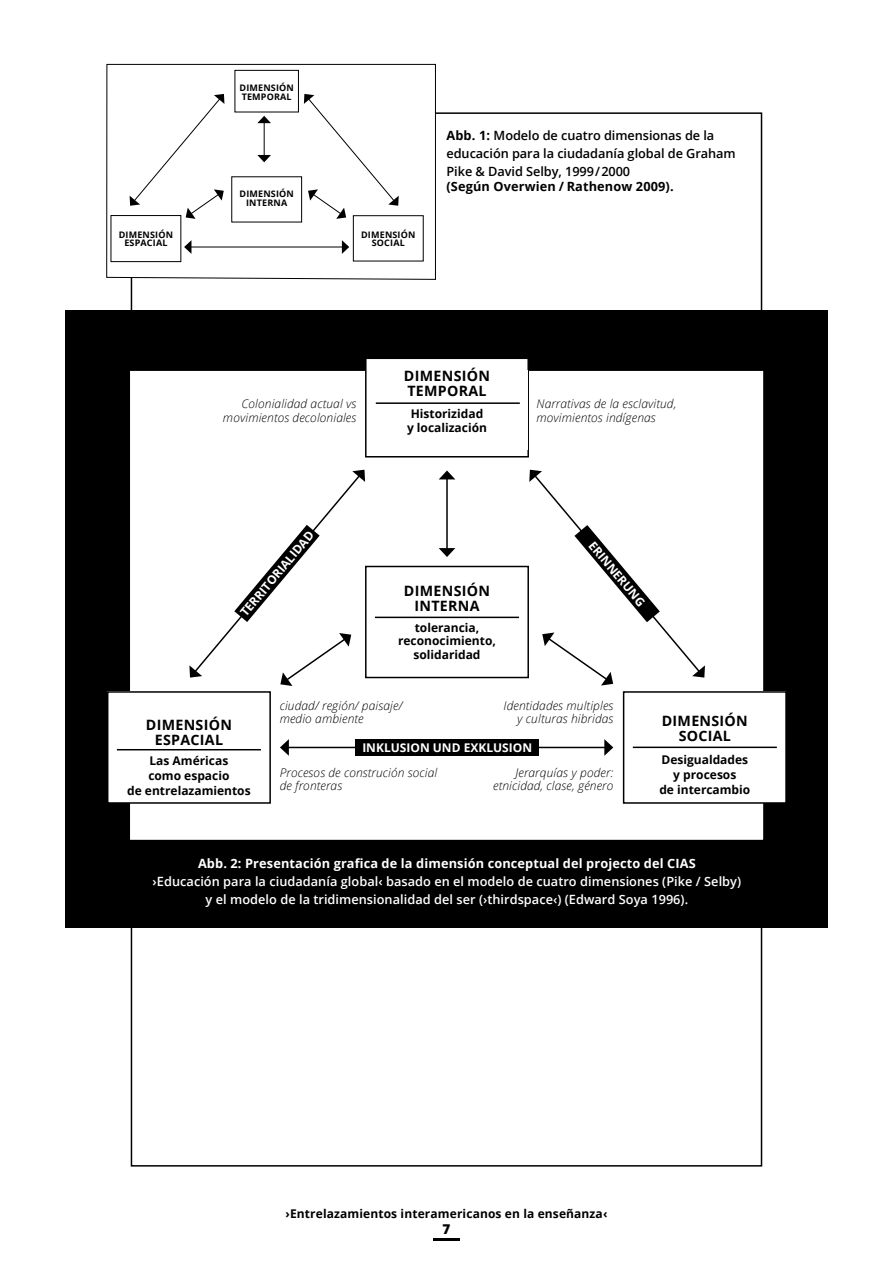
<style>
.page{position:relative;width:893px;height:1263px;background:#fff}
.page>*{position:absolute;margin:0;border:0;box-sizing:border-box;transform-origin:0 0}
.t1{font:700 14.25px/15px "Open Sans";letter-spacing:.02em;color:#000;text-align:center}
.t2{font:800 13.5px "Open Sans";color:#000}
.t3{font:600 12.75px/18px "Open Sans";letter-spacing:.005em;color:#fff;text-align:center}
.t4{font:600 12.75px/18px "Open Sans";letter-spacing:-.005em;color:#000}
.t5{font:700 12.75px "Open Sans";letter-spacing:.01em;color:#fff}
.t6{font:700 12.75px "Open Sans";letter-spacing:.01em;color:#000}
.t7{font:italic 300 12px/13.5px "Open Sans";letter-spacing:.01em;color:#000;text-align:right}
.t8{font:700 12px/15px "Open Sans";color:#000;text-align:center}
.t9{font:700 12px "Open Sans";color:#fff}
.t10{font:700 9px/8.1px "Open Sans";letter-spacing:.02em;color:#000;text-align:center}
.s1{font-weight:700}
</style>
<div class="page">
<hr style="left:433px;top:1238px;width:27px;height:3px;background:#000">
<svg style="left:106px;top:64px;width:330px;height:216px"></svg>
<hr style="left:191px;top:247px;width:151px;height:1px;background:#000">
<svg style="left:184px;top:240px;width:7px;height:14px"></svg>
<svg style="left:342px;top:240px;width:7px;height:14px"></svg>
<div style="left:111px;top:216px;width:70px;height:46px;background:#fff"></div>
<div style="left:111px;top:215px;width:70px;height:47px;border:1px solid #000"></div>
<div style="left:353px;top:216px;width:70px;height:45px;background:#fff"></div>
<div style="left:353px;top:215px;width:71px;height:46px;border:1px solid #000"></div>
<div style="left:235px;top:70px;width:63px;height:42px;background:#fff"></div>
<div style="left:235px;top:70px;width:64px;height:42px;border:1px solid #000"></div>
<hr style="left:264px;top:123px;width:1px;height:32px;background:#000">
<svg style="left:257px;top:155px;width:14px;height:7px"></svg>
<svg style="left:257px;top:116px;width:14px;height:7px"></svg>
<svg style="left:130px;top:94px;width:94px;height:125px"></svg>
<svg style="left:304px;top:94px;width:95px;height:125px"></svg>
<div style="left:65px;top:309px;width:762px;height:618px;background:#000"></div>
<div style="left:129px;top:370px;width:635px;height:470px;background:#fff"></div>
<div style="left:624px;top:692px;width:162px;height:111px;background:#fff"></div>
<div style="left:623px;top:691px;width:164px;height:113px;border:2px solid #000"></div>
<div style="left:108px;top:692px;width:162px;height:111px;background:#fff"></div>
<div style="left:107px;top:691px;width:164px;height:113px;border:2px solid #000"></div>
<hr style="left:117px;top:749px;width:144px;height:1px;background:#000">
<hr style="left:633px;top:747px;width:144px;height:1px;background:#000">
<div style="left:366px;top:358px;width:162px;height:99px;background:#fff"></div>
<div style="left:365px;top:358px;width:164px;height:99px;border:2px solid #000"></div>
<div style="left:367px;top:370px;width:160px;height:80px;background:#fff"></div>
<hr style="left:376px;top:402px;width:144px;height:2px;background:#000">
<div style="left:365px;top:566px;width:164px;height:112px;border:2px solid #000"></div>
<hr style="left:375px;top:617px;width:144px;height:1px;background:#000">
<hr style="left:446px;top:480px;width:2px;height:68px;background:#000">
<svg style="left:439px;top:548px;width:16px;height:9px"></svg>
<svg style="left:439px;top:470px;width:16px;height:9px"></svg>
<svg style="left:189px;top:470px;width:176px;height:216px"></svg>
<hr style="left:289px;top:747px;width:315px;height:1px;background:#000">
<svg style="left:280px;top:739px;width:9px;height:17px"></svg>
<svg style="left:604px;top:739px;width:9px;height:17px"></svg>
<div style="left:355px;top:739px;width:184px;height:17px;background:#000"></div>
<svg style="left:529px;top:470px;width:176px;height:215px"></svg>
<p class="t10" style="left:239px;top:82px;width:56px;line-height:9.8px;text-align:left">DIMENSIÓN<br>TEMPORAL</p>
<p class="t10" style="left:239px;top:188px;width:56px;line-height:9.8px">DIMENSIÓN<br>INTERNA</p>
<p class="t10" style="left:119px;top:230px;width:56px">DIMENSIÓN<br>ESPACIAL</p>
<p class="t10" style="left:361px;top:230px;width:56px">DIMENSIÓN<br>SOCIAL</p>
<p class="t4" style="left:446px;top:126px;width:291px"><span class="s1">Abb. 1:</span> Modelo de cuatro dimensionas de la educación para la ciudadanía global de Graham<br>Pike &amp; David Selby, 1999 / 2000</p>
<p class="t6" style="left:446px;top:177px;width:229px">(Según Overwien / Rathenow 2009).</p>
<p class="t7" style="left:223px;top:396px;width:135px">Colonialidad actual vs movimientos decoloniales</p>
<p class="t9" style="left:236px;top:609px;width:108px;rotate:-50deg">TERRITORIALIDAD</p>
<p class="t1" style="left:404px;top:368px;width:88px;text-align:left">DIMENSIÓN<br>TEMPORAL</p>
<p class="t8" style="left:407px;top:407px;width:82px;line-height:13.5px">Historizidad y localización</p>
<p class="t7" style="left:536px;top:396px;width:141px;text-align:left">Narrativas de la esclavitud, movimientos indígenas</p>
<p class="t1" style="left:404px;top:583px;width:88px">DIMENSIÓN<br>INTERNA</p>
<p class="t8" style="left:398px;top:620px;width:99px;line-height:13.5px">tolerancia, reconocimiento, solidaridad</p>
<p class="t9" style="left:598px;top:538px;width:82px;rotate:50deg">ERINNERUNG</p>
<p class="t1" style="left:146px;top:717px;width:88px">DIMENSIÓN<br>ESPACIAL</p>
<p class="t8" style="left:127px;top:752px;width:125px">Las Américas<br>como espacio<br>de entrelazamientos</p>
<p class="t7" style="left:280px;top:698px;width:124px;text-align:left">ciudad/ región/ paisaje/ medio ambiente</p>
<p class="t7" style="left:504px;top:698px;width:111px">Identidades multiples y culturas hibridas</p>
<p class="t9" style="left:362px;top:739px;width:171px">INKLUSION UND EXKLUSION</p>
<p class="t7" style="left:280px;top:765px;width:159px;text-align:left">Procesos de construción social de fronteras</p>
<p class="t7" style="left:493px;top:765px;width:122px">Jerarquías y poder: etnicidad, clase, género</p>
<p class="t1" style="left:662px;top:713px;width:88px">DIMENSIÓN<br>SOCIAL</p>
<p class="t8" style="left:659px;top:752px;width:92px">Desigualdades y procesos<br>de intercambio</p>
<p class="t5" style="left:198px;top:854px;width:499px">Abb. 2: Presentación grafica de la dimensión conceptual del projecto del CIAS</p>
<p class="t3" style="left:153px;top:872px;width:590px">›Educación para la ciudadanía global‹ basado en el modelo de cuatro dimensiones (Pike / Selby) y el modelo de la tridimensionalidad del ser (›thirdspace‹) (Edward Soya 1996).</p>
<p class="t8" style="left:286px;top:1205px;width:323px">›Entrelazamientos interamericanos en la enseñanza‹</p>
<p class="t2" style="left:443px;top:1219px;width:9px">7</p>
</div>
